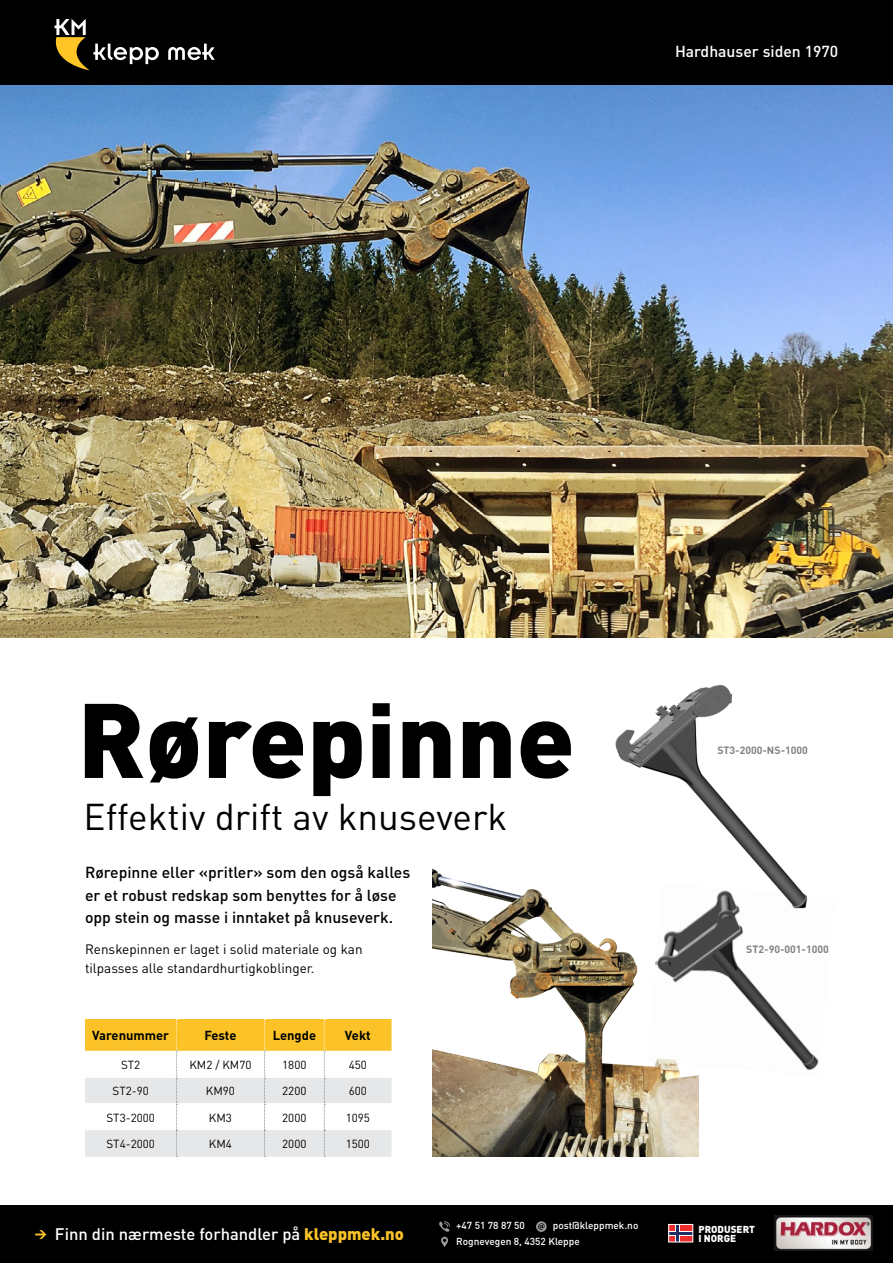
<style>
.page{position:relative;width:893px;height:1263px;background:#fff}
.page>*{position:absolute;margin:0;border:0;box-sizing:border-box;transform-origin:0 0}
.t1{font:900 104.1px "DIN";color:#000}
.t2{font:36.9px "DIN";color:#000}
.t3{font:500 16.5px "DIN";color:#fff}
.t4{font:500 15.75px/22px "DIN";color:#000}
.t5{font:500 15.75px "DIN";color:#fff}
.t6{font:13.5px/18.8px "DIN";color:#000}
.Graftittel{font:700 12.9px "DIN";color:#000}
.Tabell_tekst{font:11.7px "DIN";color:#000}
.Graftittel-2{font:700 10.5px "DIN";color:#808285}
.t7{font:500 10.05px "DIN";color:#fff}
.t8{font:900 10.05px/9.3px "DIN";color:#fff}
.s1{font-weight:900;font-size:11.85px;color:#fbc327}
.s2{font-weight:900;color:#fbc327}
</style>
<div class="page">
<div style="left:0;top:0;width:893px;height:85px;background:#000"></div>
<svg style="left:168px;top:44px;width:47px;height:16px"></svg>
<svg style="left:54px;top:19px;width:105px;height:51px"></svg>
<div style="left:0;top:1205px;width:893px;height:58px;background:#000"></div>
<img style="left:774px;top:1216px;width:98px;height:35px">
<svg style="left:536px;top:1221px;width:11px;height:11px"></svg>
<svg style="left:439px;top:1221px;width:11px;height:26px"></svg>
<div style="left:669px;top:1224px;width:24px;height:18px;background:#ee2d2f"></div>
<div style="left:675px;top:1224px;width:5px;height:18px;background:#fff"></div>
<svg style="left:670px;top:1231px;width:21px;height:4px"></svg>
<hr style="left:669px;top:1232px;width:24px;height:2px;background:#212f64">
<hr style="left:676px;top:1224px;width:3px;height:18px;background:#212f64">
<div style="left:668px;top:1224px;width:25px;height:18px;border:1px solid #fff"></div>
<img style="left:698px;top:909px;width:121px;height:167px">
<img style="left:0;top:85px;width:893px;height:553px">
<img style="left:432px;top:869px;width:266px;height:288px">
<svg style="left:85px;top:1019px;width:307px;height:138px"></svg>
<img style="left:615px;top:684px;width:192px;height:225px">
<p class="t5" style="left:675px;top:41px;width:165px">Hardhauser siden 1970</p>
<p class="t1" style="left:77px;top:671px;width:499px">Rørepinne</p>
<p class="t2" style="left:84px;top:793px;width:425px">Effektiv drift av knuseverk</p>
<p class="Graftittel-2" style="left:717px;top:743px;width:92px">ST3-2000-NS-1000</p>
<p class="t4" style="left:85px;top:861px;width:327px">Rørepinne eller «pritler» som den også kalles er et robust redskap som benyttes for å løse opp stein og masse i inntaket på knuseverk.</p>
<p class="t6" style="left:85px;top:939px;width:279px">Renskepinnen er laget i solid materiale og kan tilpasses alle standardhurtigkoblinger.</p>
<p class="Graftittel-2" style="left:746px;top:942px;width:84px">ST2-90-001-1000</p>
<p class="Graftittel" style="left:92px;top:1027px;width:78px">Varenummer</p>
<p class="Graftittel" style="left:204px;top:1027px;width:34px">Feste</p>
<p class="Graftittel" style="left:273px;top:1027px;width:45px">Lengde</p>
<p class="Graftittel" style="left:345px;top:1027px;width:27px">Vekt</p>
<p class="Tabell_tekst" style="left:121px;top:1057px;width:21px">ST2</p>
<p class="Tabell_tekst" style="left:189px;top:1057px;width:64px">KM2 / KM70</p>
<p class="Tabell_tekst" style="left:282px;top:1057px;width:26px">1800</p>
<p class="Tabell_tekst" style="left:349px;top:1057px;width:20px">450</p>
<p class="Tabell_tekst" style="left:113px;top:1084px;width:38px">ST2-90</p>
<p class="Tabell_tekst" style="left:206px;top:1084px;width:31px">KM90</p>
<p class="Tabell_tekst" style="left:282px;top:1084px;width:26px">2200</p>
<p class="Tabell_tekst" style="left:349px;top:1084px;width:20px">600</p>
<p class="Tabell_tekst" style="left:106px;top:1110px;width:50px">ST3-2000</p>
<p class="Tabell_tekst" style="left:209px;top:1110px;width:25px">KM3</p>
<p class="Tabell_tekst" style="left:282px;top:1110px;width:26px">2000</p>
<p class="Tabell_tekst" style="left:346px;top:1110px;width:26px">1095</p>
<p class="Tabell_tekst" style="left:106px;top:1137px;width:50px">ST4-2000</p>
<p class="Tabell_tekst" style="left:209px;top:1137px;width:25px">KM4</p>
<p class="Tabell_tekst" style="left:282px;top:1137px;width:26px">2000</p>
<p class="Tabell_tekst" style="left:346px;top:1137px;width:26px">1500</p>
<p class="t3" style="left:35px;top:1224px;width:371px"><span class="s1">&gt;</span> Finn din nærmeste forhandler på <span class="s2">kleppmek.no</span></p>
<p class="t7" style="left:456px;top:1219px;width:70px">+47 51 78 87 50</p>
<p class="t7" style="left:553px;top:1219px;width:87px">post@kleppmek.no</p>
<p class="t7" style="left:456px;top:1234px;width:125px">Rognevegen 8, 4352 Kleppe</p>
<p class="t8" style="left:698px;top:1224px;width:58px">PRODUSERT<br>I NORGE</p>
</div>
